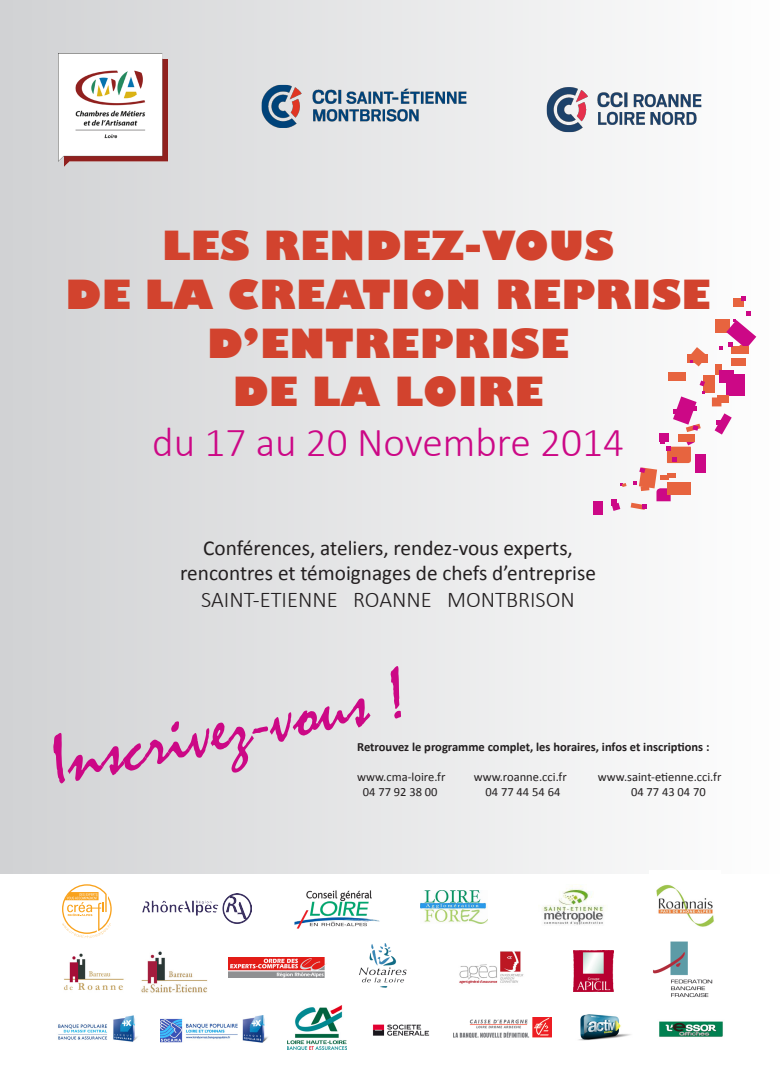
<style>
.page{position:relative;width:780px;height:1088px;background:#fff}
.page>*{position:absolute;margin:0;border:0;box-sizing:border-box;transform-origin:0 0}
.t1{font:72.5px "Mistral";color:#cc0886}
.t2{font:300 41.25px "Calibri";color:#cc0886}
.t3{font:800 39.12px/48.8px "Gill Sans";letter-spacing:.01em;color:#d2432e;text-align:center}
.t4{font:300 22.5px "Calibri";color:#231f20}
.t5{font:21.25px "Calibri";color:#231f20}
.t6{font:12.5px "Calibri";color:#231f20}
.t7{font:700 12.5px "Calibri";color:#231f20}
</style>
<div class="page">
<div style="left:0;top:0;width:780px;height:873px;background:linear-gradient(to right,#d1d2d4,#fefefe)"></div>
<svg style="left:62px;top:884px;width:50px;height:54px"></svg>
<img style="left:541px;top:77px;width:170px;height:65px">
<img style="left:142px;top:894px;width:110px;height:29px">
<img style="left:294px;top:890px;width:86px;height:39px">
<img style="left:420px;top:890px;width:68px;height:33px">
<img style="left:542px;top:884px;width:64px;height:41px">
<img style="left:649px;top:870px;width:71px;height:57px">
<img style="left:64px;top:953px;width:60px;height:37px">
<img style="left:229px;top:958px;width:97px;height:19px">
<img style="left:359px;top:944px;width:48px;height:44px">
<img style="left:573px;top:950px;width:40px;height:41px">
<img style="left:652px;top:941px;width:61px;height:57px">
<img style="left:287px;top:1006px;width:59px;height:43px">
<img style="left:459px;top:951px;width:65px;height:33px">
<img style="left:372px;top:1024px;width:58px;height:12px">
<img style="left:453px;top:1018px;width:98px;height:20px">
<img style="left:659px;top:1021px;width:64px;height:16px">
<img style="left:59px;top:53px;width:108px;height:114px">
<div style="left:715px;top:319px;width:14px;height:13px;background:#e7643f"></div>
<div style="left:695px;top:455px;width:10px;height:18px;background:#cc0886"></div>
<div style="left:703px;top:375px;width:11px;height:17px;background:#e7643f"></div>
<div style="left:668px;top:372px;width:18px;height:9px;background:#e7643f"></div>
<div style="left:658px;top:433px;width:10px;height:9px;background:#cc0886"></div>
<div style="left:715px;top:365px;width:6px;height:10px;background:#e7643f"></div>
<svg style="left:714px;top:413px;width:17px;height:22px"></svg>
<div style="left:726px;top:374px;width:18px;height:21px;background:#cc0886"></div>
<div style="left:719px;top:370px;width:14px;height:13px;background:#cc0886"></div>
<div style="left:687px;top:354px;width:20px;height:9px;background:#e7643f"></div>
<div style="left:678px;top:434px;width:16px;height:8px;background:#e7643f"></div>
<div style="left:731px;top:347px;width:17px;height:7px;background:#e7643f"></div>
<div style="left:731px;top:358px;width:14px;height:8px;background:#e7643f"></div>
<div style="left:593px;top:501px;width:9px;height:14px;background:#cc0886"></div>
<svg style="left:688px;top:347px;width:19px;height:19px"></svg>
<svg style="left:711px;top:397px;width:10px;height:9px"></svg>
<div style="left:733px;top:298px;width:10px;height:8px;background:#e7643f"></div>
<svg style="left:741px;top:296px;width:4px;height:4px"></svg>
<div style="left:717px;top:395px;width:11px;height:8px;background:#e7643f"></div>
<svg style="left:719px;top:311px;width:37px;height:38px"></svg>
<svg style="left:673px;top:380px;width:32px;height:52px"></svg>
<svg style="left:611px;top:438px;width:83px;height:73px"></svg>
<img style="left:58px;top:1015px;width:80px;height:27px">
<img style="left:250px;top:57px;width:227px;height:106px">
<img style="left:141px;top:951px;width:67px;height:42px">
<img style="left:578px;top:1015px;width:53px;height:25px">
<img style="left:161px;top:1015px;width:107px;height:27px">
<p class="t3" style="left:162px;top:224px;width:453px">LES RENDEZ-VOUS</p>
<p class="t3" style="left:66px;top:273px;width:646px">DE LA CREATION REPRISE<br>D’ENTREPRISE</p>
<p class="t3" style="left:233px;top:370px;width:312px">DE LA LOIRE</p>
<p class="t2" style="left:152px;top:416px;width:473px">du 17 au 20 Novembre 2014</p>
<p class="t5" style="left:203px;top:534px;width:371px">Conférences, ateliers, rendez-vous experts,</p>
<p class="t5" style="left:180px;top:560px;width:417px">rencontres et témoignages de chefs d’entreprise</p>
<p class="t4" style="left:201px;top:586px;width:375px">SAINT-ETIENNE ROANNE MONTBRISON</p>
<p class="t1" style="left:43px;top:719px;width:363px;rotate:-11deg">Inscrivez-vous !</p>
<p class="t7" style="left:357px;top:738px;width:354px">Retrouvez le programme complet, les horaires, infos et inscriptions :</p>
<p class="t6" style="left:357px;top:768px;width:90px">www.cma-loire.fr</p>
<p class="t6" style="left:473px;top:768px;width:95px">www.roanne.cci.fr</p>
<p class="t6" style="left:598px;top:768px;width:125px">www.saint-etienne.cci.fr</p>
<p class="t6" style="left:363px;top:783px;width:76px">04 77 92 38 00</p>
<p class="t6" style="left:485px;top:783px;width:76px">04 77 44 54 64</p>
<p class="t6" style="left:631px;top:783px;width:76px">04 77 43 04 70</p>
</div>
